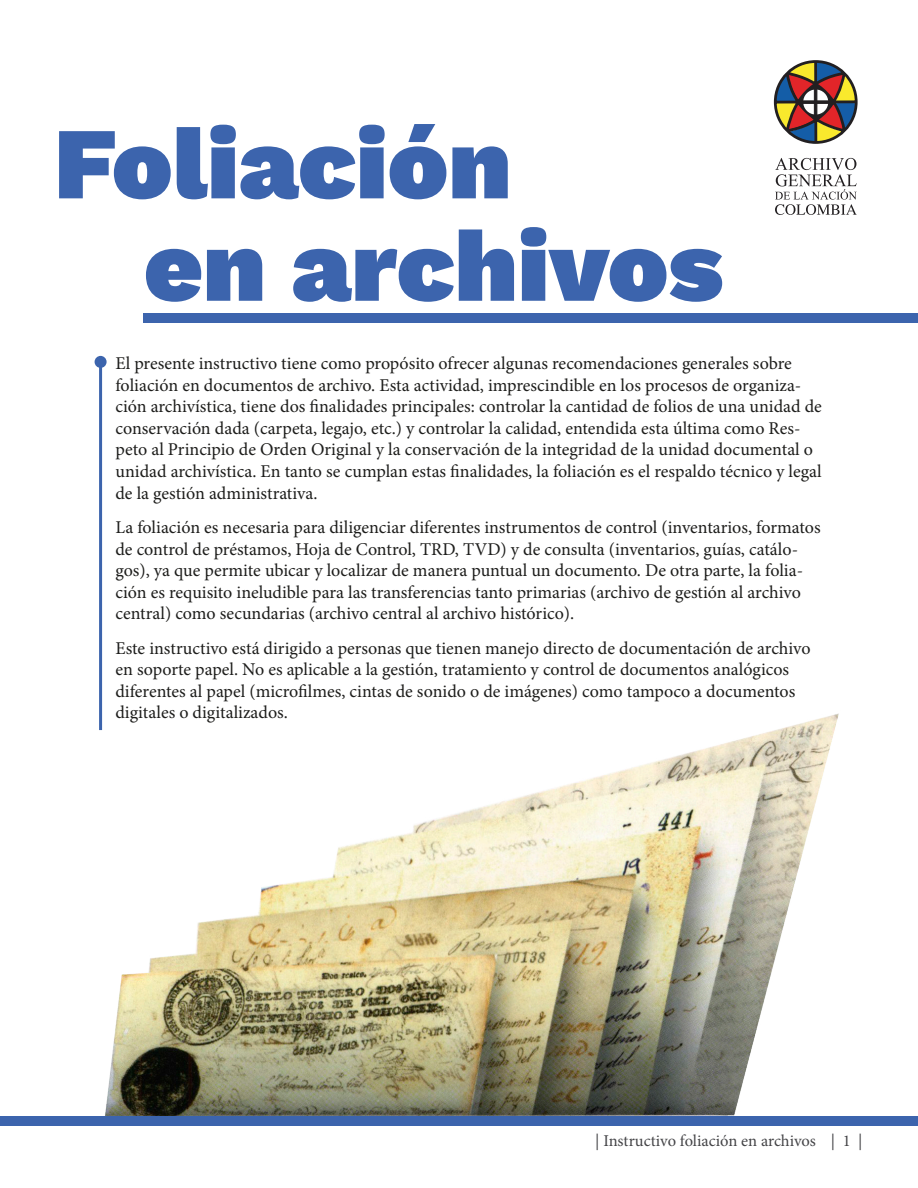
<style>
.page{position:relative;width:918px;height:1188px;background:#fff}
.page>*{position:absolute;margin:0;border:0;box-sizing:border-box;transform-origin:0 0}
.t1{font:900 101.85px "Work Sans";color:#3c64ad}
.t2{font:18px/21.6px "Minion Pro";color:#1d1d1b}
.t3{font:16.5px "Minion Pro";letter-spacing:-.005em;color:#444447}
</style>
<div class="page">
<img style="left:99px;top:694px;width:740px;height:422px">
<hr style="left:99px;top:362px;width:3px;height:368px;background:#3c64ad">
<div style="left:95px;top:356px;width:12px;height:12px;background:#3c64ad;border-radius:50%"></div>
<svg style="left:773px;top:60px;width:85px;height:84px"></svg>
<svg style="left:803px;top:90px;width:25px;height:25px"></svg>
<hr style="left:814px;top:87px;width:3px;height:30px;background:#221f21">
<div style="left:800px;top:101px;width:31px;height:3px;background:#221f21;border:1px solid #221f21"></div>
<svg style="left:775px;top:158px;width:82px;height:57px"></svg>
<div style="left:0;top:1116px;width:918px;height:10px;background:#3c64ad"></div>
<div style="left:144px;top:314px;width:774px;height:9px;background:#3c64ad"></div>
<p class="t1" style="left:54px;top:86px;width:459px">Foliación</p>
<p class="t1" style="left:144px;top:188px;width:581px">en archivos</p>
<p class="t2" style="left:115px;top:353px;width:708px">El presente instructivo tiene como propósito ofrecer algunas recomendaciones generales sobre foliación en documentos de archivo. Esta actividad, imprescindible en los procesos de organiza&shy;ción archivística, tiene dos finalidades principales: controlar la cantidad de folios de una unidad de conservación dada (carpeta, legajo, etc.) y controlar la calidad, entendida esta última como Res&shy;peto al Principio de Orden Original y la conservación de la integridad de la unidad documental o unidad archivística. En tanto se cumplan estas finalidades, la foliación es el respaldo técnico y legal de la gestión administrativa.</p>
<p class="t2" style="left:115px;top:516px;width:707px">La foliación es necesaria para diligenciar diferentes instrumentos de control (inventarios, formatos de control de préstamos, Hoja de Control, TRD, TVD) y de consulta (inventarios, guías, catálo&shy;gos), ya que permite ubicar y localizar de manera puntual un documento. De otra parte, la folia&shy;ción es requisito ineludible para las transferencias tanto primarias (archivo de gestión al archivo central) como secundarias (archivo central al archivo histórico).</p>
<p class="t2" style="left:115px;top:637px;width:697px">Este instructivo está dirigido a personas que tienen manejo directo de documentación de archivo en soporte papel. No es aplicable a la gestión, tratamiento y control de documentos analógicos diferentes al papel (microfilmes, cintas de sonido o de imágenes) como tampoco a documentos digitales o digitalizados.</p>
<p class="t3" style="left:595px;top:1130px;width:269px">| Instructivo foliación en archivos | 1 |</p>
</div>
